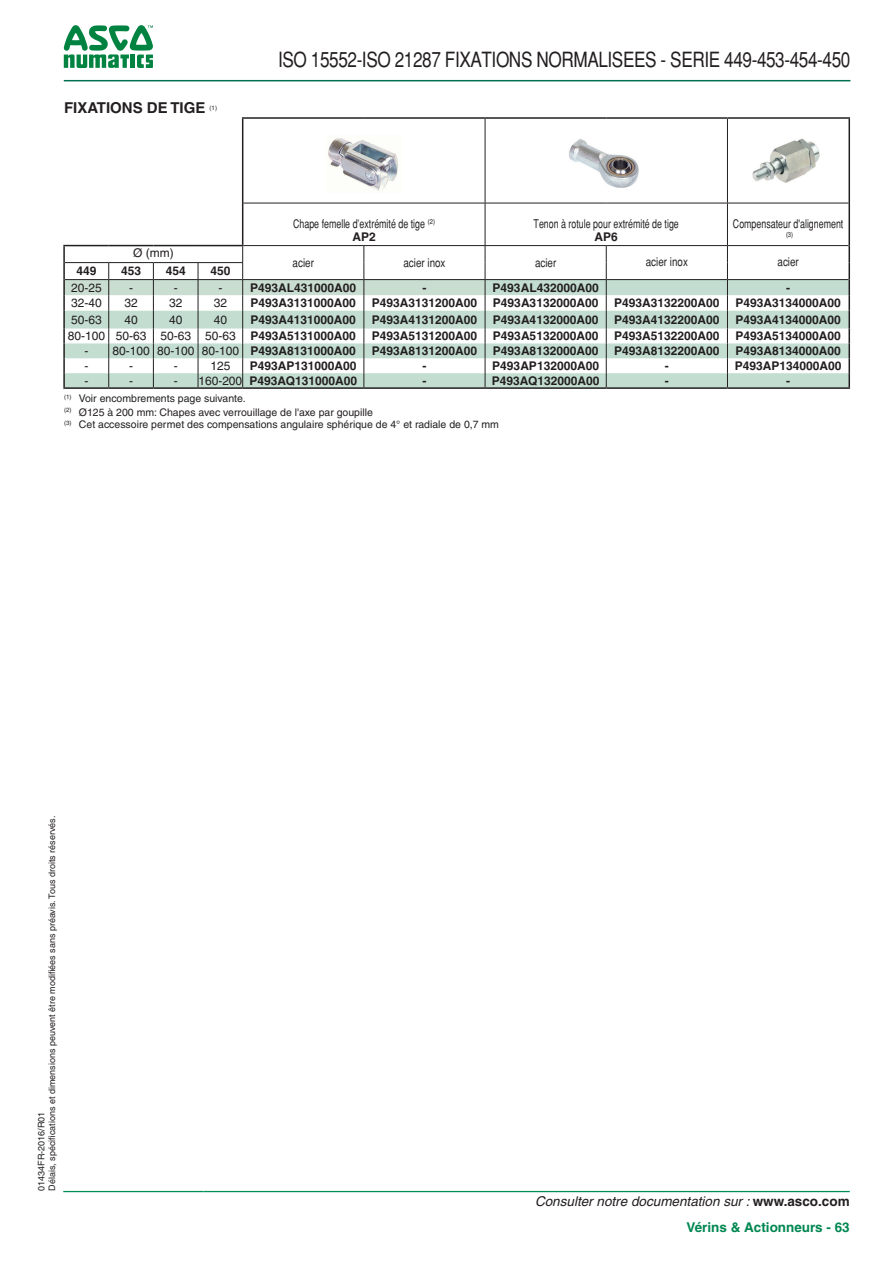
<style>
.page{position:relative;width:893px;height:1263px;background:#fff}
.page>*{position:absolute;margin:0;border:0;box-sizing:border-box;transform-origin:0 0}
.t1{font:condensed 21px "Helvetica";letter-spacing:-.02em;color:#231f20}
.t2{font:700 15px "Helvetica";color:#231f20}
.t3{font:italic 13.5px "Helvetica";color:#231f20}
.t4{font:700 13.5px "Helvetica";color:#008751}
.Corps_du_texte{font:700 12px "Helvetica";color:#231f20}
.t5{font:12px "Helvetica";color:#231f20}
.Corps_du_texte-2{font:condensed 12px "Helvetica";color:#231f20;scale:.9 1}
.Corps_du_texte-3{font:condensed 12px "Helvetica";color:#231f20}
.t6{font:10.5px "Helvetica";color:#231f20}
.t7{font:9px "Helvetica";color:#231f20}
.t8{font:6.9px "Helvetica";color:#231f20;scale:.84 1}
.t9{font:6.15px "Helvetica";color:#231f20}
.s1{font-weight:700;font-style:normal}
</style>
<div class="page">
<hr style="left:64px;top:80px;width:786px;height:1px;background:#006e51">
<div style="left:62px;top:1189px;width:791px;height:74px;border:2px solid #fff"></div>
<svg style="left:64px;top:25px;width:89px;height:43px"></svg>
<svg style="left:486px;top:280px;width:362px;height:107px;fill:#c3ded0"></svg>
<hr style="left:727px;top:119px;width:1px;height:84px;background:#231f20">
<hr style="left:243px;top:203px;width:121px;height:1px;background:#231f20">
<hr style="left:364px;top:203px;width:121px;height:1px;background:#231f20">
<hr style="left:485px;top:203px;width:121px;height:1px;background:#231f20">
<hr style="left:606px;top:203px;width:121px;height:1px;background:#231f20">
<hr style="left:727px;top:203px;width:121px;height:1px;background:#231f20">
<hr style="left:63px;top:387px;width:46px;height:2px;background:#231f20">
<hr style="left:243px;top:387px;width:121px;height:2px;background:#231f20">
<hr style="left:364px;top:387px;width:121px;height:2px;background:#231f20">
<hr style="left:485px;top:387px;width:121px;height:2px;background:#231f20">
<hr style="left:606px;top:387px;width:121px;height:2px;background:#231f20">
<hr style="left:727px;top:387px;width:123px;height:2px;background:#231f20">
<hr style="left:109px;top:387px;width:44px;height:2px;background:#231f20">
<hr style="left:153px;top:387px;width:45px;height:2px;background:#231f20">
<hr style="left:198px;top:387px;width:45px;height:2px;background:#231f20">
<hr style="left:485px;top:279px;width:121px;height:1px;background:#231f20">
<hr style="left:606px;top:279px;width:121px;height:1px;background:#231f20">
<hr style="left:727px;top:279px;width:121px;height:1px;background:#231f20">
<hr style="left:242px;top:117px;width:122px;height:2px;background:#231f20">
<hr style="left:364px;top:117px;width:121px;height:2px;background:#231f20">
<hr style="left:485px;top:117px;width:121px;height:2px;background:#231f20">
<hr style="left:606px;top:117px;width:121px;height:2px;background:#231f20">
<hr style="left:727px;top:117px;width:123px;height:2px;background:#231f20">
<hr style="left:243px;top:245px;width:121px;height:1px;background:#231f20">
<hr style="left:364px;top:245px;width:121px;height:1px;background:#231f20">
<hr style="left:485px;top:245px;width:121px;height:1px;background:#231f20">
<hr style="left:606px;top:245px;width:121px;height:1px;background:#231f20">
<hr style="left:727px;top:245px;width:121px;height:1px;background:#231f20">
<hr style="left:727px;top:203px;width:1px;height:42px;background:#231f20">
<svg style="left:606px;top:246px;width:1px;height:141px"></svg>
<svg style="left:727px;top:246px;width:1px;height:141px"></svg>
<hr style="left:485px;top:119px;width:1px;height:84px;background:#231f20">
<hr style="left:485px;top:203px;width:1px;height:42px;background:#231f20">
<hr style="left:242px;top:119px;width:1px;height:84px;background:#231f20">
<hr style="left:242px;top:203px;width:1px;height:42px;background:#231f20">
<hr style="left:848px;top:119px;width:2px;height:84px;background:#231f20">
<hr style="left:848px;top:203px;width:2px;height:43px;background:#231f20">
<svg style="left:848px;top:246px;width:2px;height:141px"></svg>
<hr style="left:63px;top:245px;width:46px;height:1px;background:#231f20">
<hr style="left:109px;top:245px;width:44px;height:1px;background:#231f20">
<hr style="left:153px;top:245px;width:45px;height:1px;background:#231f20">
<hr style="left:198px;top:245px;width:45px;height:1px;background:#231f20">
<svg style="left:63px;top:246px;width:423px;height:141px"></svg>
<img style="left:328px;top:138px;width:71px;height:53px">
<img style="left:569px;top:139px;width:70px;height:49px">
<img style="left:753px;top:138px;width:67px;height:44px">
<p class="t2" style="left:64px;top:99px;width:143px">FIXATIONS DE TIGE</p>
<p class="t9" style="left:210px;top:104px;width:9px">(1)</p>
<p class="t1" style="left:278px;top:47px;width:574px">ISO 15552-ISO 21287 FIXATIONS NORMALISEES - SERIE 449-453-454-450</p>
<p class="Corps_du_texte-2" style="left:293px;top:216px;width:159px">Chape femelle d’extrémité de tige <sup>(2)</sup></p>
<p class="Corps_du_texte" style="left:352px;top:230px;width:25px">AP2</p>
<p class="Corps_du_texte-2" style="left:534px;top:216px;width:163px">Tenon à rotule pour extrémité de tige</p>
<p class="Corps_du_texte" style="left:595px;top:230px;width:25px">AP6</p>
<p class="Corps_du_texte-2" style="left:733px;top:216px;width:124px">Compensateur d'alignement</p>
<p class="t8" style="left:786px;top:231px;width:10px">(3)</p>
<p class="t5" style="left:133px;top:246px;width:42px">Ø (mm)</p>
<p class="Corps_du_texte-3" style="left:293px;top:256px;width:23px">acier</p>
<p class="Corps_du_texte-3" style="left:403px;top:256px;width:44px">acier inox</p>
<p class="Corps_du_texte-3" style="left:535px;top:256px;width:23px">acier</p>
<p class="Corps_du_texte-3" style="left:646px;top:254px;width:44px">acier inox</p>
<p class="Corps_du_texte-3" style="left:777px;top:254px;width:23px">acier</p>
<p class="Corps_du_texte" style="left:77px;top:264px;width:22px">449</p>
<p class="Corps_du_texte" style="left:121px;top:264px;width:22px">453</p>
<p class="Corps_du_texte" style="left:166px;top:264px;width:22px">454</p>
<p class="Corps_du_texte" style="left:210px;top:264px;width:22px">450</p>
<p class="t5" style="left:71px;top:281px;width:32px">20-25</p>
<p class="t5" style="left:129px;top:281px;width:5px">-</p>
<p class="t5" style="left:174px;top:281px;width:5px">-</p>
<p class="t5" style="left:218px;top:281px;width:5px">-</p>
<p class="Corps_du_texte" style="left:250px;top:280px;width:108px">P493AL431000A00</p>
<p class="Corps_du_texte" style="left:422px;top:280px;width:5px">-</p>
<p class="Corps_du_texte" style="left:493px;top:280px;width:108px">P493AL432000A00</p>
<p class="Corps_du_texte" style="left:786px;top:280px;width:5px">-</p>
<p class="t5" style="left:71px;top:296px;width:32px">32-40</p>
<p class="t5" style="left:124px;top:296px;width:15px">32</p>
<p class="t5" style="left:169px;top:296px;width:15px">32</p>
<p class="t5" style="left:214px;top:296px;width:15px">32</p>
<p class="Corps_du_texte" style="left:251px;top:296px;width:107px">P493A3131000A00</p>
<p class="Corps_du_texte" style="left:372px;top:296px;width:107px">P493A3131200A00</p>
<p class="Corps_du_texte" style="left:493px;top:296px;width:107px">P493A3132000A00</p>
<p class="Corps_du_texte" style="left:614px;top:296px;width:107px">P493A3132200A00</p>
<p class="Corps_du_texte" style="left:735px;top:296px;width:107px">P493A3134000A00</p>
<p class="t5" style="left:71px;top:313px;width:32px">50-63</p>
<p class="t5" style="left:124px;top:313px;width:15px">40</p>
<p class="t5" style="left:169px;top:313px;width:15px">40</p>
<p class="t5" style="left:214px;top:313px;width:15px">40</p>
<p class="Corps_du_texte" style="left:251px;top:312px;width:107px">P493A4131000A00</p>
<p class="Corps_du_texte" style="left:372px;top:312px;width:107px">P493A4131200A00</p>
<p class="Corps_du_texte" style="left:493px;top:312px;width:107px">P493A4132000A00</p>
<p class="Corps_du_texte" style="left:614px;top:312px;width:107px">P493A4132200A00</p>
<p class="Corps_du_texte" style="left:735px;top:312px;width:107px">P493A4134000A00</p>
<p class="t5" style="left:68px;top:329px;width:39px">80-100</p>
<p class="t5" style="left:116px;top:329px;width:32px">50-63</p>
<p class="t5" style="left:160px;top:329px;width:32px">50-63</p>
<p class="t5" style="left:205px;top:329px;width:32px">50-63</p>
<p class="Corps_du_texte" style="left:251px;top:329px;width:107px">P493A5131000A00</p>
<p class="Corps_du_texte" style="left:372px;top:329px;width:107px">P493A5131200A00</p>
<p class="Corps_du_texte" style="left:493px;top:329px;width:107px">P493A5132000A00</p>
<p class="Corps_du_texte" style="left:614px;top:329px;width:107px">P493A5132200A00</p>
<p class="Corps_du_texte" style="left:735px;top:329px;width:107px">P493A5134000A00</p>
<p class="t5" style="left:85px;top:344px;width:5px">-</p>
<p class="t5" style="left:112px;top:344px;width:39px">80-100</p>
<p class="t5" style="left:157px;top:344px;width:39px">80-100</p>
<p class="t5" style="left:202px;top:344px;width:39px">80-100</p>
<p class="Corps_du_texte" style="left:251px;top:344px;width:107px">P493A8131000A00</p>
<p class="Corps_du_texte" style="left:372px;top:344px;width:107px">P493A8131200A00</p>
<p class="Corps_du_texte" style="left:493px;top:344px;width:107px">P493A8132000A00</p>
<p class="Corps_du_texte" style="left:614px;top:344px;width:107px">P493A8132200A00</p>
<p class="Corps_du_texte" style="left:735px;top:344px;width:107px">P493A8134000A00</p>
<p class="t5" style="left:85px;top:359px;width:5px">-</p>
<p class="t5" style="left:129px;top:359px;width:5px">-</p>
<p class="t5" style="left:174px;top:359px;width:5px">-</p>
<p class="t5" style="left:210px;top:359px;width:22px">125</p>
<p class="Corps_du_texte" style="left:250px;top:358px;width:108px">P493AP131000A00</p>
<p class="Corps_du_texte" style="left:422px;top:358px;width:5px">-</p>
<p class="Corps_du_texte" style="left:492px;top:358px;width:108px">P493AP132000A00</p>
<p class="Corps_du_texte" style="left:665px;top:358px;width:5px">-</p>
<p class="Corps_du_texte" style="left:735px;top:358px;width:108px">P493AP134000A00</p>
<p class="t5" style="left:85px;top:373px;width:5px">-</p>
<p class="t5" style="left:129px;top:373px;width:5px">-</p>
<p class="t5" style="left:174px;top:373px;width:5px">-</p>
<p class="t5" style="left:198px;top:373px;width:45px">160-200</p>
<p class="Corps_du_texte" style="left:249px;top:373px;width:109px">P493AQ131000A00</p>
<p class="Corps_du_texte" style="left:422px;top:373px;width:5px">-</p>
<p class="Corps_du_texte" style="left:492px;top:373px;width:109px">P493AQ132000A00</p>
<p class="Corps_du_texte" style="left:665px;top:373px;width:5px">-</p>
<p class="Corps_du_texte" style="left:786px;top:373px;width:5px">-</p>
<p class="t6" style="left:64px;top:392px;width:183px"><sup>(1)</sup> Voir encombrements page suivante.</p>
<p class="t6" style="left:64px;top:406px;width:310px"><sup>(2)</sup> Ø125 à 200 mm: Chapes avec verrouillage de l'axe par goupille</p>
<p class="t6" style="left:64px;top:418px;width:436px"><sup>(3)</sup> Cet accessoire permet des compensations angulaire sphérique de 4° et radiale de 0,7 mm</p>
<p class="t7" style="left:47px;top:1191px;width:376px;rotate:-90deg">Délais, spécifications et dimensions peuvent être modifiées sans préavis. Tous droits réservés.</p>
<p class="t7" style="left:36px;top:1191px;width:81px;rotate:-90deg">01434FR-2016/R01</p>
<p class="t3" style="left:535px;top:1193px;width:316px">Consulter notre documentation sur : <span class="s1">www.asco.com</span></p>
<p class="t4" style="left:686px;top:1219px;width:165px">Vérins &amp; Actionneurs - 63</p>
</div>
